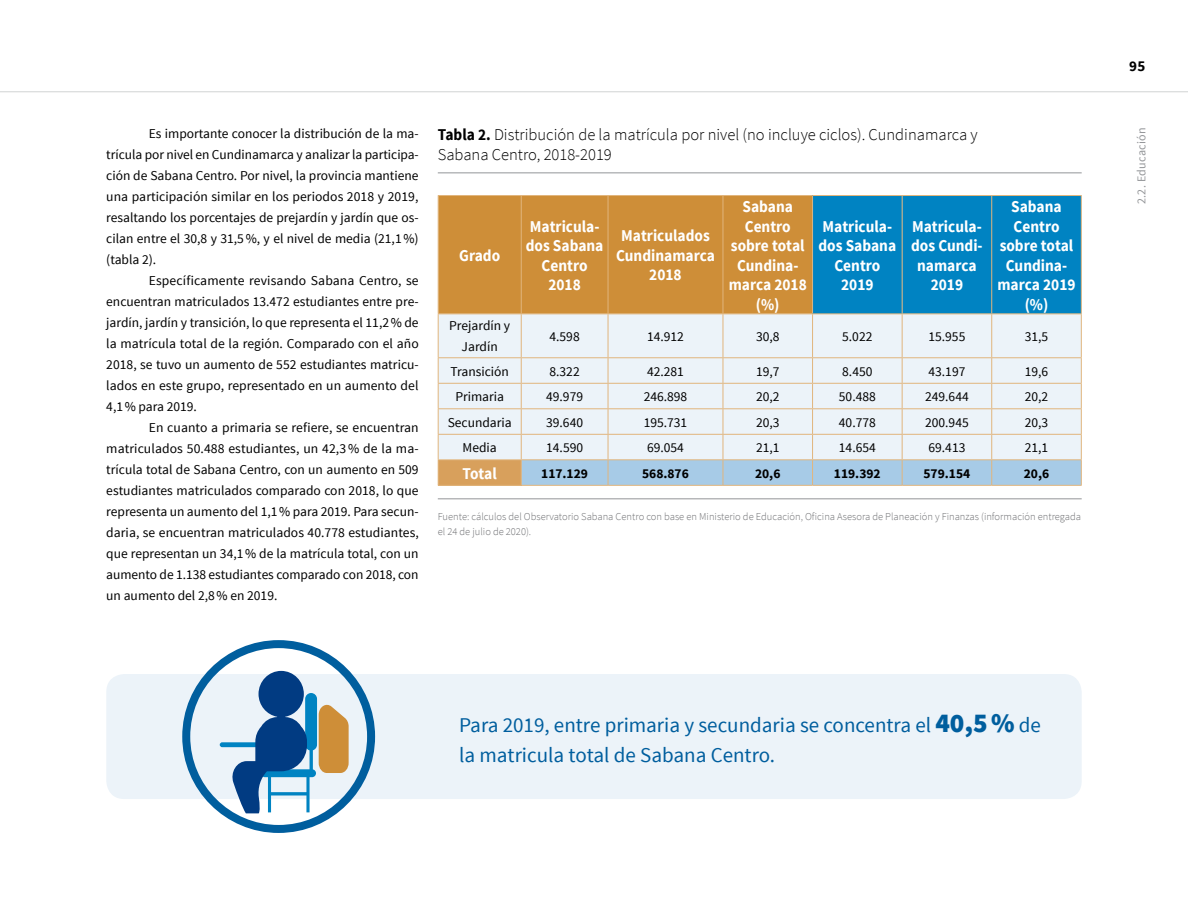
<style>
.page{position:relative;width:1188px;height:918px;background:#fff}
.page>*{position:absolute;margin:0;border:0;box-sizing:border-box;transform-origin:0 0}
.t1{font:21px/30px "Source Sans Pro";color:#005e9e}
.t2{font:700 16.5px/19.5px "Source Sans Pro";color:#fff;text-align:center;scale:.93 1}
.t3{font:300 16.5px/19.8px "Source Sans Pro";color:#000}
.t4{font:700 15px "Source Sans Pro";color:#000}
.t5{font:13.5px/21px "Source Sans Pro";color:#000;text-align:justify}
.t6{font:700 13.5px "Source Sans Pro";color:#000}
.t7{font:12px "Source Sans Pro";letter-spacing:.025em;color:#939598}
.t8{font:300 10.5px/15px "Source Sans Pro";color:#6d6e71}
.s1{font-weight:700}
.s2{font-weight:900;font-size:27px}
</style>
<div class="page">
<hr style="left:0;top:91px;width:1188px;height:1px;background:#d1d3d4">
<div style="left:439px;top:196px;width:373px;height:118px;background:#ce8e38"></div>
<div style="left:813px;top:196px;width:89px;height:118px;background:#0083c2"></div>
<div style="left:903px;top:196px;width:178px;height:118px;background:#0083c2"></div>
<div style="left:439px;top:315px;width:642px;height:144px;background:#ecf3f9"></div>
<div style="left:438px;top:460px;width:83px;height:25px;background:#d8a05c"></div>
<hr style="left:438px;top:196px;width:1px;height:118px;background:#e1b57d">
<hr style="left:438px;top:195px;width:83px;height:1px;background:#e1b57d">
<hr style="left:521px;top:196px;width:1px;height:118px;background:#e1b57d">
<hr style="left:521px;top:195px;width:87px;height:1px;background:#e1b57d">
<hr style="left:608px;top:195px;width:115px;height:1px;background:#e1b57d">
<hr style="left:723px;top:195px;width:90px;height:1px;background:#e1b57d">
<hr style="left:813px;top:195px;width:89px;height:1px;background:#e1b57d">
<hr style="left:608px;top:196px;width:1px;height:118px;background:#e1b57d">
<hr style="left:723px;top:196px;width:1px;height:118px;background:#e1b57d">
<hr style="left:812px;top:196px;width:1px;height:118px;background:#e1b57d">
<hr style="left:438px;top:314px;width:1px;height:43px;background:#e1b57d">
<hr style="left:438px;top:314px;width:83px;height:1px;background:#e1b57d">
<hr style="left:438px;top:357px;width:83px;height:1px;background:#e1b57d">
<hr style="left:438px;top:383px;width:83px;height:1px;background:#e1b57d">
<hr style="left:438px;top:408px;width:83px;height:1px;background:#e1b57d">
<hr style="left:438px;top:434px;width:83px;height:1px;background:#e1b57d">
<hr style="left:521px;top:314px;width:1px;height:43px;background:#e1b57d">
<hr style="left:521px;top:314px;width:87px;height:1px;background:#e1b57d">
<hr style="left:608px;top:314px;width:115px;height:1px;background:#e1b57d">
<hr style="left:723px;top:314px;width:90px;height:1px;background:#e1b57d">
<hr style="left:813px;top:314px;width:89px;height:1px;background:#e1b57d">
<hr style="left:608px;top:314px;width:1px;height:43px;background:#e1b57d">
<hr style="left:723px;top:314px;width:1px;height:43px;background:#e1b57d">
<hr style="left:812px;top:314px;width:1px;height:43px;background:#e1b57d">
<hr style="left:902px;top:314px;width:1px;height:43px;background:#e1b57d">
<hr style="left:991px;top:314px;width:1px;height:43px;background:#e1b57d">
<hr style="left:1081px;top:314px;width:1px;height:43px;background:#e1b57d">
<hr style="left:521px;top:357px;width:87px;height:1px;background:#e1b57d">
<hr style="left:608px;top:357px;width:115px;height:1px;background:#e1b57d">
<hr style="left:723px;top:357px;width:90px;height:1px;background:#e1b57d">
<hr style="left:813px;top:357px;width:89px;height:1px;background:#e1b57d">
<hr style="left:902px;top:357px;width:90px;height:1px;background:#e1b57d">
<hr style="left:992px;top:357px;width:90px;height:1px;background:#e1b57d">
<svg style="left:438px;top:358px;width:1px;height:127px"></svg>
<hr style="left:438px;top:459px;width:83px;height:1px;background:#e1b57d">
<hr style="left:438px;top:485px;width:83px;height:1px;background:#e1b57d">
<svg style="left:521px;top:358px;width:561px;height:127px;background:#dee7ee"></svg>
<hr style="left:521px;top:485px;width:87px;height:1px;background:#e1b57d">
<hr style="left:608px;top:485px;width:115px;height:1px;background:#e1b57d">
<hr style="left:723px;top:485px;width:90px;height:1px;background:#e1b57d">
<hr style="left:813px;top:485px;width:89px;height:1px;background:#e1b57d">
<hr style="left:902px;top:485px;width:90px;height:1px;background:#e1b57d">
<hr style="left:992px;top:485px;width:90px;height:1px;background:#e1b57d">
<hr style="left:992px;top:195px;width:90px;height:1px;background:#e1b57d">
<hr style="left:1081px;top:196px;width:1px;height:118px;background:#e1b57d">
<hr style="left:992px;top:314px;width:90px;height:1px;background:#e1b57d">
<hr style="left:902px;top:195px;width:90px;height:1px;background:#e1b57d">
<hr style="left:902px;top:196px;width:1px;height:118px;background:#e1b57d">
<hr style="left:991px;top:196px;width:1px;height:118px;background:#e1b57d">
<hr style="left:902px;top:314px;width:90px;height:1px;background:#e1b57d">
<hr style="left:438px;top:498px;width:644px;height:1px;background:#939598">
<hr style="left:438px;top:172px;width:644px;height:1px;background:#939598">
<div style="left:106px;top:674px;width:976px;height:125px;background:#ecf3f9;border-radius:18px"></div>
<svg style="left:182px;top:640px;width:193px;height:193px"></svg>
<p class="t5" style="left:106px;top:123px;width:314px;text-indent:43px">Es importante conocer la distribución de la ma&shy;trícula por nivel en Cundinamarca y analizar la participa&shy;ción de Sabana Centro. Por nivel, la provincia mantiene una participación similar en los periodos 2018 y 2019, resaltando los porcentajes de prejardín y jardín que os&shy;cilan entre el 30,8 y 31,5%, y el nivel de media (21,1%) (tabla 2).</p>
<p class="t5" style="left:106px;top:270px;width:314px;text-indent:43px">Específicamente revisando Sabana Centro, se encuentran matriculados 13.472 estudiantes entre pre&shy;jardín, jardín y transición, lo que representa el 11,2% de la matrícula total de la región. Comparado con el año 2018, se tuvo un aumento de 552 estudiantes matricu&shy;lados en este grupo, representado en un aumento del 4,1% para 2019.</p>
<p class="t5" style="left:106px;top:417px;width:314px;text-indent:43px">En cuanto a primaria se refiere, se encuentran matriculados 50.488 estudiantes, un 42,3% de la ma&shy;trícula total de Sabana Centro, con un aumento en 509 estudiantes matriculados comparado con 2018, lo que representa un aumento del 1,1% para 2019. Para secun&shy;daria, se encuentran matriculados 40.778 estudiantes, que representan un 34,1% de la matrícula total, con un aumento de 1.138 estudiantes comparado con 2018, con un aumento del 2,8% en 2019.</p>
<p class="t3" style="left:438px;top:125px;width:541px"><span class="s1">Tabla 2.</span> Distribución de la matrícula por nivel (no incluye ciclos). Cundinamarca y<br>Sabana Centro, 2018-2019</p>
<p class="t2" style="left:459px;top:246px;width:46px">Grado</p>
<p class="t2" style="left:526px;top:217px;width:85px">Matricula&shy;dos Sabana<br>Centro<br>2018</p>
<p class="t2" style="left:616px;top:227px;width:108px">Matriculados<br>Cundinamarca<br>2018</p>
<p class="t2" style="left:729px;top:198px;width:85px">Sabana<br>Centro sobre total<br>Cundina&shy;marca 2018 (%)</p>
<p class="t2" style="left:818px;top:217px;width:85px">Matricula&shy;dos Sabana<br>Centro<br>2019</p>
<p class="t2" style="left:911px;top:217px;width:79px">Matricula&shy;dos Cundi&shy;namarca<br>2019</p>
<p class="t2" style="left:997px;top:198px;width:85px">Sabana<br>Centro sobre total<br>Cundina&shy;marca 2019 (%)</p>
<p class="t5" style="left:449px;top:316px;width:63px;text-align:center">Prejardín y<br>Jardín</p>
<p class="t5" style="left:550px;top:326px;width:32px">4.598</p>
<p class="t5" style="left:647px;top:326px;width:38px">14.912</p>
<p class="t5" style="left:756px;top:326px;width:25px">30,8</p>
<p class="t5" style="left:842px;top:326px;width:32px">5.022</p>
<p class="t5" style="left:928px;top:326px;width:38px">15.955</p>
<p class="t5" style="left:1025px;top:326px;width:25px">31,5</p>
<p class="t5" style="left:451px;top:361px;width:60px">Transición</p>
<p class="t5" style="left:550px;top:361px;width:32px">8.322</p>
<p class="t5" style="left:647px;top:361px;width:38px">42.281</p>
<p class="t5" style="left:756px;top:361px;width:25px">19,7</p>
<p class="t5" style="left:842px;top:361px;width:32px">8.450</p>
<p class="t5" style="left:929px;top:361px;width:38px">43.197</p>
<p class="t5" style="left:1025px;top:361px;width:25px">19,6</p>
<p class="t5" style="left:455px;top:386px;width:50px">Primaria</p>
<p class="t5" style="left:546px;top:386px;width:38px">49.979</p>
<p class="t5" style="left:644px;top:386px;width:45px">246.898</p>
<p class="t5" style="left:756px;top:386px;width:25px">20,2</p>
<p class="t5" style="left:839px;top:386px;width:38px">50.488</p>
<p class="t5" style="left:925px;top:386px;width:45px">249.644</p>
<p class="t5" style="left:1025px;top:386px;width:25px">20,2</p>
<p class="t5" style="left:448px;top:412px;width:66px">Secundaria</p>
<p class="t5" style="left:546px;top:412px;width:38px">39.640</p>
<p class="t5" style="left:644px;top:412px;width:45px">195.731</p>
<p class="t5" style="left:756px;top:412px;width:25px">20,3</p>
<p class="t5" style="left:839px;top:412px;width:38px">40.778</p>
<p class="t5" style="left:925px;top:412px;width:45px">200.945</p>
<p class="t5" style="left:1025px;top:412px;width:25px">20,3</p>
<p class="t5" style="left:463px;top:437px;width:36px">Media</p>
<p class="t5" style="left:546px;top:437px;width:38px">14.590</p>
<p class="t5" style="left:647px;top:437px;width:38px">69.054</p>
<p class="t5" style="left:756px;top:437px;width:25px">21,1</p>
<p class="t5" style="left:839px;top:437px;width:38px">14.654</p>
<p class="t5" style="left:929px;top:437px;width:38px">69.413</p>
<p class="t5" style="left:1025px;top:437px;width:25px">21,1</p>
<p class="t2" style="left:463px;top:464px;width:38px">Total</p>
<p class="t6" style="left:541px;top:464px;width:48px">117.129</p>
<p class="t6" style="left:642px;top:464px;width:48px">568.876</p>
<p class="t6" style="left:755px;top:464px;width:27px">20,6</p>
<p class="t6" style="left:834px;top:464px;width:48px">119.392</p>
<p class="t6" style="left:924px;top:464px;width:48px">579.154</p>
<p class="t6" style="left:1024px;top:464px;width:27px">20,6</p>
<p class="t8" style="left:438px;top:510px;width:645px">Fuente: cálculos del Observatorio Sabana Centro con base en Ministerio de Educación, Oficina Asesora de Planeación y Finanzas (información entregada el 24 de julio de 2020).</p>
<h1 class="t1" style="left:459px;top:710px;width:583px">Para 2019, entre primaria y secundaria se concentra el <span class="s2">40,5%</span> de la matricula total de Sabana Centro.</h1>
<p class="t4" style="left:1129px;top:57px;width:18px">95</p>
<p class="t7" style="left:1134px;top:204px;width:78px;rotate:-90deg">2.2. Educación</p>
</div>
